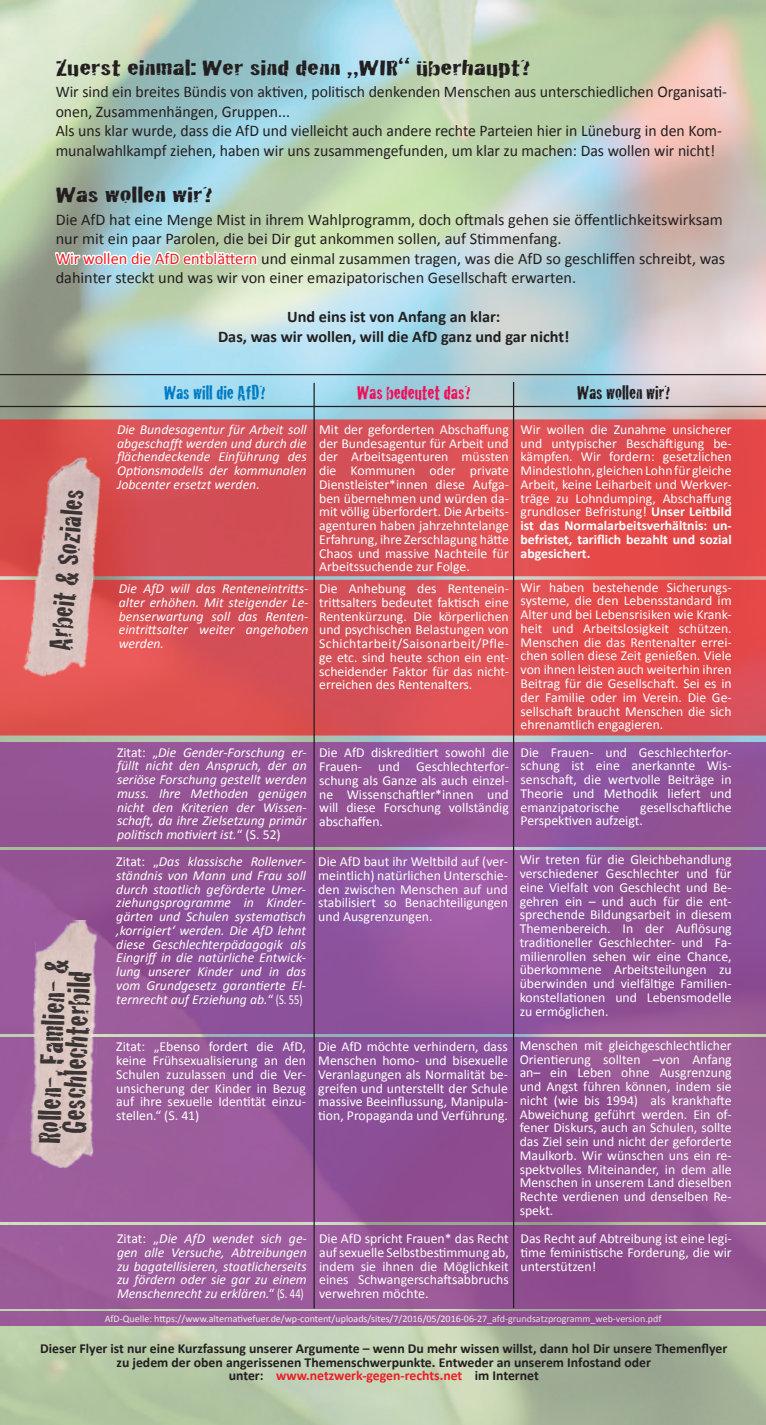
<style>
.page{position:relative;width:766px;height:1425px;background:#fff}
.page>*{position:absolute;margin:0;border:0;box-sizing:border-box;transform-origin:0 0}
.t1{font:32.62px/24.2px "Cracked";color:#231f20;text-align:center}
.t2{font:31.12px "Cracked";color:#231f20}
.t3{font:22.5px "Cracked";color:#231f20;scale:1.5 1}
.t4{font:20px "Cracked";color:#ed105b}
.t5{font:20px "Cracked";color:#007bc3}
.t6{font:20px "Cracked";color:#231f20}
.t7{font:16.25px/19.5px "Calibri";color:#231f20}
.t8{font:700 16.25px/19.5px "Calibri";color:#231f20;text-align:center}
.t9{font:13.75px/13.8px "Calibri";color:#fff;text-align:justify}
.t10{font:italic 13.75px/13.8px "Calibri";color:#fff;text-align:justify}
.t11{font:700 13.75px/13.8px "Calibri";color:#231f20;text-align:center}
.t12{font:10px "Calibri";color:#fff}
.s1{color:#ee1d23}
.s2{font-weight:700}
.s3{font-style:normal}
</style>
<div class="page">
<img style="left:0;top:0;width:765px;height:1424px">
<svg style="left:54px;top:233px;width:205px;height:49px"></svg>
<div style="left:0;top:580px;width:765px;height:155px;background:linear-gradient(to right,#db5455,#e04b50)"></div>
<div style="left:0;top:419px;width:765px;height:157px;background:linear-gradient(to bottom,#da4f54,#db4c4f)"></div>
<img style="left:21px;top:449px;width:84px;height:232px">
<svg style="left:0;top:850px;width:764px;height:184px;background:#92549a"></svg>
<div style="left:1px;top:1225px;width:764px;height:83px;background:linear-gradient(to right,#9f5f9e,#904f8f)"></div>
<div style="left:0;top:1037px;width:764px;height:184px;background:linear-gradient(to right,#995a9d,#925392)"></div>
<img style="left:27px;top:918px;width:74px;height:251px">
<div style="left:1px;top:742px;width:764px;height:105px;background:#935497"></div>
<hr style="left:313px;top:383px;width:2px;height:925px;background:#231f20">
<hr style="left:513px;top:382px;width:1px;height:926px;background:#231f20">
<hr style="left:0;top:374px;width:765px;height:1px;background:#231f20">
<hr style="left:0;top:406px;width:765px;height:1px;background:#231f20">
<svg style="left:1px;top:1311px;width:764px;height:14px;background:#975797"></svg>
<h3 class="t3" style="left:56px;top:50px;width:318px">Zuerst einmal: Wer sind denn „WIR“ überhaupt?</h3>
<p class="t7" style="left:56px;top:81px;width:672px">Wir sind ein breites Bündis von aktiven, politisch denkenden Menschen aus unterschiedlichen Organisati&shy;onen, Zusammenhängen, Gruppen...<br>Als uns klar wurde, dass die AfD und vielleicht auch andere rechte Parteien hier in Lüneburg in den Kom&shy;munalwahlkampf ziehen, haben wir uns zusammengefunden, um klar zu machen: Das wollen wir nicht!</p>
<h3 class="t3" style="left:56px;top:177px;width:106px">Was wollen wir?</h3>
<p class="t7" style="left:56px;top:209px;width:671px">Die AfD hat eine Menge Mist in ihrem Wahlprogramm, doch oftmals gehen sie öffentlichkeitswirksam nur mit ein paar Parolen, die bei Dir gut ankommen sollen, auf Stimmenfang.<br><span class="s1">Wir wollen die AfD entblättern</span> und einmal zusammen tragen, was die AfD so geschliffen schreibt, was dahinter steckt und was wir von einer emazipatorischen Gesellschaft erwarten.</p>
<p class="t8" style="left:218px;top:306px;width:353px">Und eins ist von Anfang an klar:<br>Das, was wir wollen, will die AfD ganz und gar nicht!</p>
<h2 class="t2" style="left:35px;top:647px;width:162px;rotate:-85deg">Arbeit &amp; Soziales</h2>
<h1 class="t1" style="left:35px;top:1143px;width:187px;rotate:-88deg">Rollen-, Famlien- &amp;<br>Geschlechterbild</h1>
<h3 class="t5" style="left:164px;top:377px;width:103px">Was will die AfD?</h3>
<h3 class="t4" style="left:357px;top:377px;width:115px">Was bedeutet das?</h3>
<h3 class="t6" style="left:577px;top:377px;width:95px">Was wollen wir?</h3>
<p class="t10" style="left:117px;top:421px;width:191px">Die Bundesagentur für Arbeit soll abgeschafft werden und durch die flächendeckende Einführung des Optionsmodells der kommunalen Jobcenter ersetzt werden.</p>
<p class="t9" style="left:319px;top:421px;width:191px">Mit der geforderten Abschaffung der Bundesagentur für Arbeit und der Arbeitsagenturen müssten die Kommunen oder private Dienstleister*innen diese Aufga&shy;ben übernehmen und würden da&shy;mit völlig überfordert. Die Arbeits&shy;agenturen haben jahrzehntelange Erfahrung, ihre Zerschlagung hätte Chaos und massive Nachteile für Arbeitssuchende zur Folge.</p>
<p class="t9" style="left:520px;top:421px;width:212px">Wir wollen die Zunahme unsicherer und untypischer Beschäftigung be&shy;kämpfen. Wir fordern: gesetzlichen Mindestlohn, gleichen Lohn für gleiche Arbeit, keine Leiharbeit und Werkver&shy;träge zu Lohndumping, Abschaffung grundloser Befristung! <span class="s2">Unser Leitbild ist das Normalarbeitsverhältnis: un&shy;befristet, tariflich bezahlt und sozial abgesichert.</span></p>
<p class="t10" style="left:119px;top:581px;width:191px">Die AfD will das Renteneintritts&shy;alter erhöhen. Mit steigender Le&shy;benserwartung soll das Renten&shy;eintrittsalter weiter angehoben werden.</p>
<p class="t9" style="left:319px;top:581px;width:191px">Die Anhebung des Rentenein&shy;trittsalters bedeutet faktisch eine Rentenkürzung. Die körperlichen und psychischen Belastungen von Schichtarbeit/Saisonarbeit/Pfle&shy;ge etc. sind heute schon ein ent&shy;scheidender Faktor für das nicht&shy;erreichen des Rentenalters.</p>
<p class="t9" style="left:520px;top:579px;width:212px">Wir haben bestehende Sicherungs&shy;systeme, die den Lebensstandard im Alter und bei Lebensrisiken wie Krank&shy;heit und Arbeitslosigkeit schützen.<br>Menschen die das Rentenalter errei&shy;chen sollen diese Zeit genießen. Viele von ihnen leisten auch weiterhin ihren Beitrag für die Gesellschaft. Sei es in der Familie oder im Verein. Die Ge&shy;sellschaft braucht Menschen die sich ehrenamtlich engagieren.</p>
<p class="t10" style="left:117px;top:744px;width:191px"><span class="s3">Zitat: „</span>Die Gender-Forschung er&shy;füllt nicht den Anspruch, der an seriöse Forschung gestellt werden muss. Ihre Methoden genügen nicht den Kriterien der Wissen&shy;schaft, da ihre Zielsetzung primär politisch motiviert ist.<span class="s3">“ (S. 52)</span></p>
<p class="t9" style="left:319px;top:745px;width:191px">Die AfD diskreditiert sowohl die Frauen- und Geschlechterfor&shy;schung als Ganze als auch einzel&shy;ne Wissenschaftler*innen und will diese Forschung vollständig abschaffen.</p>
<p class="t9" style="left:520px;top:744px;width:212px">Die Frauen- und Geschlechterfor&shy;schung ist eine anerkannte Wis&shy;senschaft, die wertvolle Beiträge in Theorie und Methodik liefert und emanzipatorische</p>
<p class="t9" style="left:520px;top:799px;width:212px;text-indent:120px">gesellschaftliche<br>Perspektiven aufzeigt.</p>
<p class="t10" style="left:116px;top:854px;width:191px"><span class="s3">Zitat: „</span>Das klassische Rollenver&shy;ständnis von Mann und Frau soll durch staatlich geförderte Umer&shy;ziehungsprogramme in Kinder&shy;gärten und Schulen systematisch ‚korrigiert‘ werden. Die AfD lehnt diese Geschlechterpädagogik als Eingriff in die natürliche Entwick&shy;lung unserer Kinder und in das vom Grundgesetz garantierte El&shy;ternrecht auf Erziehung ab.<span class="s3">“ (S. 55)</span></p>
<p class="t9" style="left:318px;top:854px;width:191px">Die AfD baut ihr Weltbild auf (ver&shy;meintlich) natürlichen Unterschie&shy;den zwischen Menschen auf und stabilisiert so Benachteiligungen und Ausgrenzungen.</p>
<p class="t9" style="left:519px;top:852px;width:213px">Wir treten für die Gleichbehandlung verschiedener Geschlechter und für eine Vielfalt von Geschlecht und Be&shy;gehren ein – und auch für die ent&shy;sprechende Bildungsarbeit in diesem Themenbereich. In der Auflösung traditioneller Geschlechter- und Fa&shy;milienrollen sehen wir eine Chance, überkommene Arbeitsteilungen zu überwinden und vielfältige Familien&shy;konstellationen und Lebensmodelle zu ermöglichen.</p>
<p class="t9" style="left:116px;top:1039px;width:191px">Zitat: „Ebenso fordert die AfD, keine Frühsexualisierung an den Schulen zuzulassen und die Ver&shy;unsicherung der Kinder in Bezug auf ihre sexuelle Identität einzu&shy;stellen.“ (S. 41)</p>
<p class="t9" style="left:318px;top:1039px;width:191px">Die AfD möchte verhindern, dass Menschen homo- und bisexuelle Veranlagungen als Normalität be&shy;greifen und unterstellt der Schule massive Beeinflussung, Manipula&shy;tion, Propaganda und Verführung.</p>
<p class="t9" style="left:519px;top:1037px;width:213px">Menschen mit gleichgeschlechtlicher Orientierung sollten –von Anfang an– ein Leben ohne Ausgrenzung und Angst führen können, indem sie nicht (wie bis 1994) als krankhafte Abweichung geführt werden. Ein of&shy;fener Diskurs, auch an Schulen, sollte das Ziel sein und nicht der geforderte Maulkorb. Wir wünschen uns ein re&shy;spektvolles Miteinander, in dem alle Menschen in unserem Land dieselben Rechte verdienen und denselben Re&shy;spekt.</p>
<p class="t10" style="left:117px;top:1230px;width:191px"><span class="s3">Zitat: „</span>Die AfD wendet sich ge&shy;gen alle Versuche, Abtreibungen zu bagatellisieren, staatlicherseits zu fördern oder sie gar zu einem Menschenrecht zu erklären.<span class="s3">“ (S. 44)</span></p>
<p class="t9" style="left:319px;top:1230px;width:191px">Die AfD spricht Frauen* das Recht auf sexuelle Selbstbestimmung ab, indem sie ihnen die Möglichkeit eines Schwangerschaftsabbruchs verwehren möchte.</p>
<p class="t9" style="left:520px;top:1230px;width:212px">Das Recht auf Abtreibung ist eine legi&shy;time feministische Forderung, die wir unterstützen!</p>
<p class="t12" style="left:105px;top:1312px;width:558px">AfD-Quelle: https://www.alternativefuer.de/wp-content/uploads/sites/7/2016/05/2016-06-27_afd-grundsatzprogramm_web-version.pdf</p>
<p class="t11" style="left:40px;top:1340px;width:688px">Dieser Flyer ist nur eine Kurzfassung unserer Argumente – wenn Du mehr wissen willst, dann hol Dir unsere Themenflyer zu jedem der oben angerissenen Themenschwerpunkte. Entweder an unserem Infostand oder<br>unter: <span class="s1">www.netzwerk-gegen-rechts.net</span> im Internet</p>
</div>
